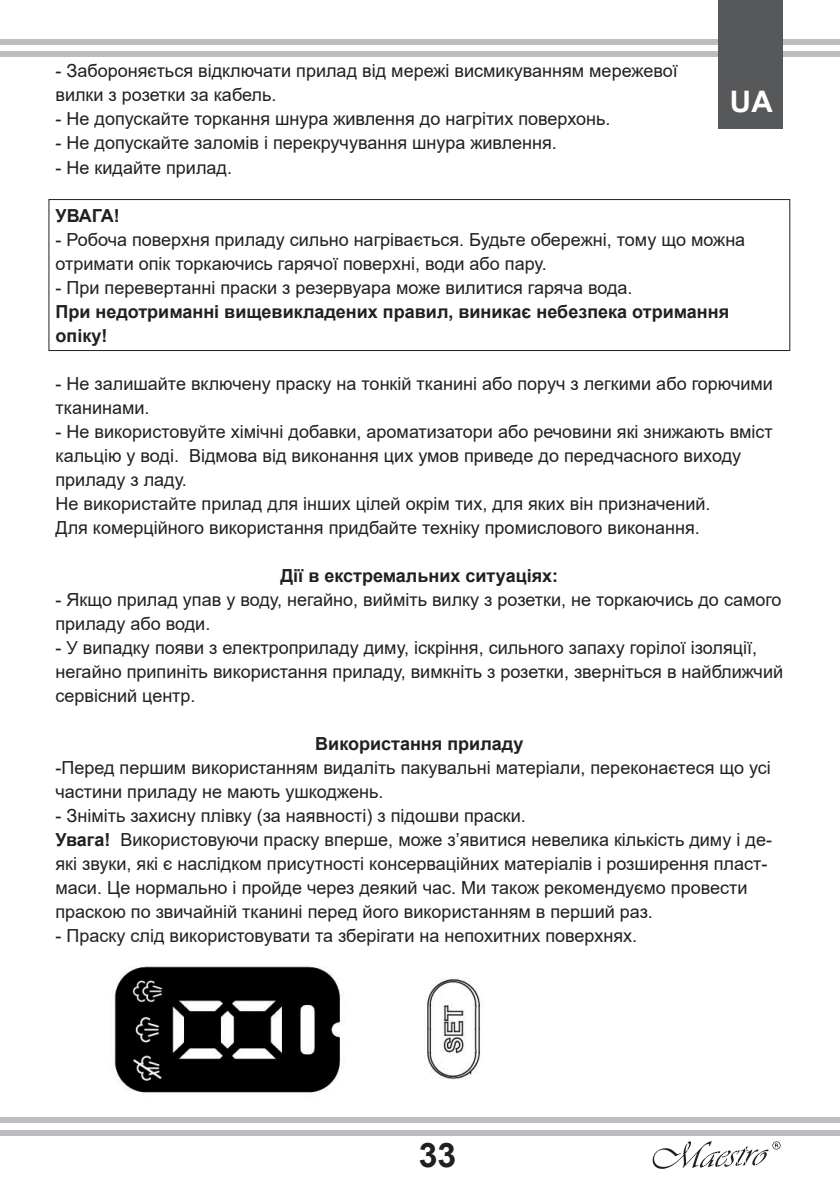
<style>
.page{position:relative;width:840px;height:1191px;background:#fff}
.page>*{position:absolute;margin:0;border:0;box-sizing:border-box;transform-origin:0 0}
.t1{font:700 33.8px "Arial";color:#231f20}
.t2{font:700 29.6px "Arial";color:#fff}
.t3{font:18px/24px "Arial";color:#231f20}
.t4{font:700 18px/24px "Arial";color:#231f20}
.s1{font-weight:700}
</style>
<div class="page">
<div style="left:1px;top:1117px;width:838px;height:5px;background:#bcbdc0"></div>
<div style="left:1px;top:39px;width:838px;height:5px;background:#bcbdc0"></div>
<div style="left:1px;top:1130px;width:838px;height:5px;background:#bcbdc0"></div>
<div style="left:1px;top:51px;width:838px;height:6px;background:#bcbdc0"></div>
<svg style="left:652px;top:1141px;width:128px;height:27px"></svg>
<div style="left:48px;top:199px;width:741px;height:152px;border:1px solid #231f20"></div>
<div style="left:718px;top:0;width:64px;height:129px;background:#57585a"></div>
<img style="left:113px;top:966px;width:370px;height:127px">
<p class="t3" style="left:55px;top:59px;width:623px">- Забороняється відключати прилад від мережі висмикуванням мережевої вилки з розетки за кабель.</p>
<p class="t3" style="left:55px;top:107px;width:556px">- Не допускайте торкання шнура живлення до нагрітих поверхонь.</p>
<p class="t3" style="left:55px;top:131px;width:502px">- Не допускайте заломів і перекручування шнура живлення.</p>
<p class="t3" style="left:55px;top:155px;width:178px">- Не кидайте прилад.</p>
<p class="t4" style="left:55px;top:203px;width:66px">УВАГА!</p>
<p class="t3" style="left:55px;top:227px;width:691px">- Робоча поверхня приладу сильно нагрівається. Будьте обережні, тому що можна отримати опік торкаючись гарячої поверхні, води або пару.</p>
<p class="t3" style="left:55px;top:275px;width:578px">- При перевертанні праски з резервуара може вилитися гаряча вода.</p>
<p class="t4" style="left:55px;top:299px;width:674px">При недотриманні вищевикладених правил, виникає небезпека отримання опіку!</p>
<p class="t3" style="left:55px;top:371px;width:718px">- Не залишайте включену праску на тонкій тканині або поруч з легкими або горючими тканинами.</p>
<p class="t3" style="left:55px;top:419px;width:718px">- Не використовуйте хімічні добавки, ароматизатори або речовини які знижають вміст кальцію у воді. Відмова від виконання цих умов приведе до передчасного виходу</p>
<p class="t3" style="left:55px;top:467px;width:133px">приладу з ладу.</p>
<p class="t3" style="left:55px;top:491px;width:656px">Не використайте прилад для інших цілей окрім тих, для яких він призначений.</p>
<p class="t3" style="left:55px;top:515px;width:645px">Для комерційного використання придбайте техніку промислового виконання.</p>
<p class="t4" style="left:280px;top:563px;width:279px">Дії в екстремальних ситуаціях:</p>
<p class="t3" style="left:55px;top:587px;width:727px">- Якщо прилад упав у воду, негайно, вийміть вилку з розетки, не торкаючись до самого приладу або води.</p>
<p class="t3" style="left:55px;top:635px;width:728px">- У випадку появи з електроприладу диму, іскріння, сильного запаху горілої ізоляції, негайно припиніть використання приладу, вимкніть з розетки, зверніться в найближчий сервісний центр.</p>
<p class="t4" style="left:315px;top:731px;width:210px">Використання приладу</p>
<p class="t3" style="left:55px;top:755px;width:716px">-Перед першим використанням видаліть пакувальні матеріали, переконаєтеся що усі частини приладу не мають ушкоджень.</p>
<p class="t3" style="left:55px;top:803px;width:471px">- Зніміть захисну плівку (за наявності) з підошви праски.</p>
<p class="t3" style="left:55px;top:827px;width:717px"><span class="s1">Увага!</span> Використовуючи праску вперше, може з’явитися невелика кількість диму і де&shy;які звуки, які є наслідком присутності консерваційних матеріалів і розширення пласт&shy;маси. Це нормально і пройде через деякий час. Ми також рекомендуємо провести праскою по звичайній тканині перед його використанням в перший раз.</p>
<p class="t3" style="left:55px;top:923px;width:583px">- Праску слід використовувати та зберігати на непохитних поверхнях.</p>
<p class="t2" style="left:729px;top:81px;width:44px">UA</p>
<h1 class="t1" style="left:418px;top:1131px;width:39px">33</h1>
</div>
